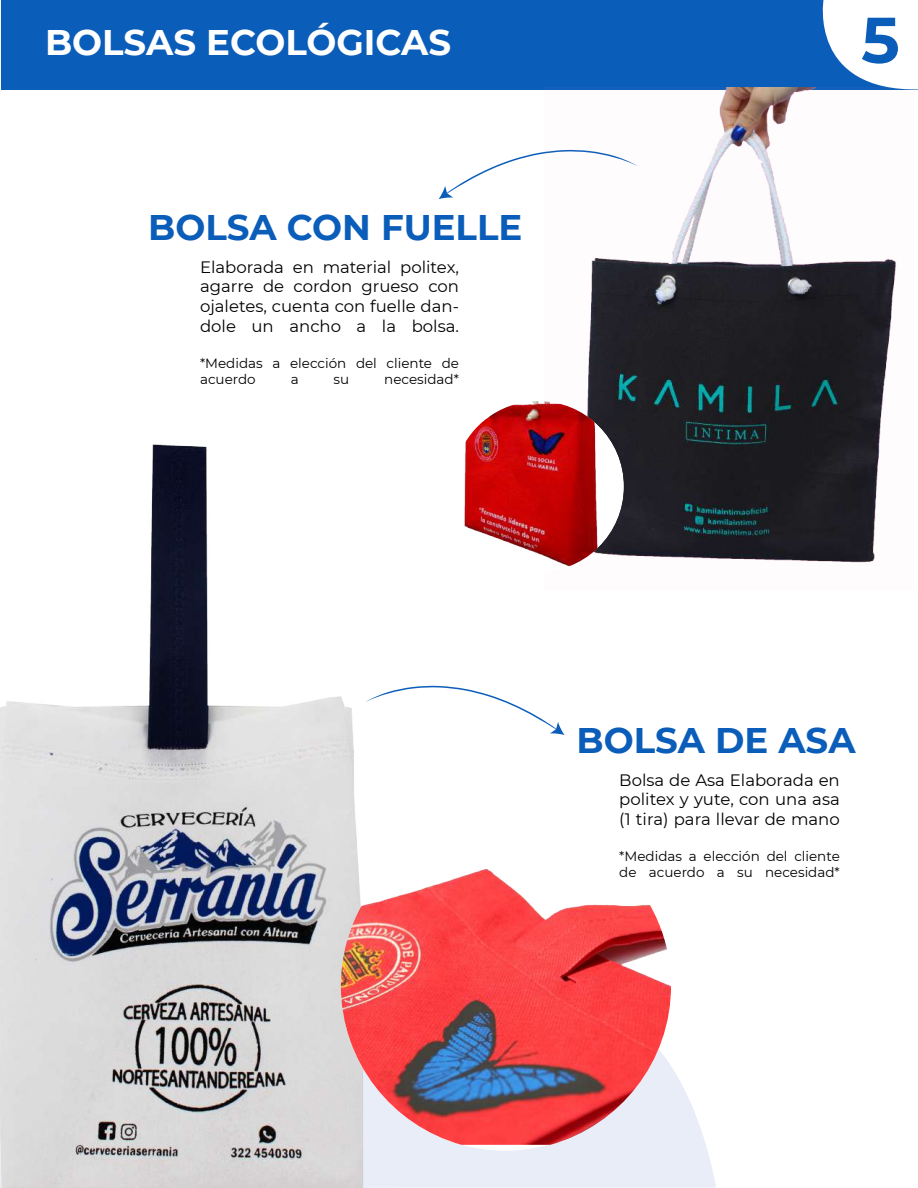
<style>
.page{position:relative;width:918px;height:1188px;background:#fff}
.page>*{position:absolute;margin:0;border:0;box-sizing:border-box;transform-origin:0 0}
.t1{font:700 64.5px "Montserrat";color:#0b5dba}
.t2{font:700 35.55px "Montserrat";color:#0b5dba}
.t3{font:700 35.55px "Montserrat";color:#fff}
.t4{font:16.5px/19.8px "Montserrat";color:#000;text-align:justify}
.t5{font:13.5px/16.2px "Montserrat";color:#000}
</style>
<div class="page">
<svg style="left:400px;top:1066px;width:316px;height:122px;fill:#e8edf7"></svg>
<div style="left:2px;top:0;width:916px;height:89px;background:#0b5dba"></div>
<svg style="left:400px;top:686px;width:164px;height:49px"></svg>
<svg style="left:439px;top:151px;width:106px;height:48px"></svg>
<img style="left:0;top:444px;width:400px;height:744px">
<img style="left:341px;top:821px;width:330px;height:324px">
<img style="left:545px;top:88px;width:351px;height:475px">
<div style="left:453px;top:401px;width:171px;height:171px;background:#fff;border-radius:50%"></div>
<img style="left:464px;top:401px;width:134px;height:166px">
<svg style="left:808px;top:0;width:110px;height:92px"></svg>
<h2 class="t3" style="left:45px;top:17px;width:408px">BOLSAS ECOLÓGICAS</h2>
<h1 class="t1" style="left:861px;top:-7px;width:40px">5</h1>
<h2 class="t2" style="left:148px;top:202px;width:376px">BOLSA CON FUELLE</h2>
<p class="t4" style="left:200px;top:256px;width:260px">Elaborada en material politex, agarre de cordon grueso con ojaletes, cuenta con fuelle dan&shy;dole un ancho a la bolsa.</p>
<p class="t5" style="left:200px;top:355px;width:260px">*Medidas a elección del cliente de acuerdo</p>
<p class="t5" style="left:291px;top:371px;width:9px">a</p>
<p class="t5" style="left:334px;top:371px;width:17px">su</p>
<p class="t5" style="left:384px;top:371px;width:76px">necesidad*</p>
<h2 class="t2" style="left:577px;top:715px;width:280px">BOLSA DE ASA</h2>
<p class="t4" style="left:619px;top:769px;width:222px">Bolsa de Asa Elaborada en politex y yute, con una asa (1 tira) para llevar de mano</p>
<p class="t5" style="left:619px;top:848px;width:222px">*Medidas a elección del cliente de acuerdo a su necesidad*</p>
</div>
